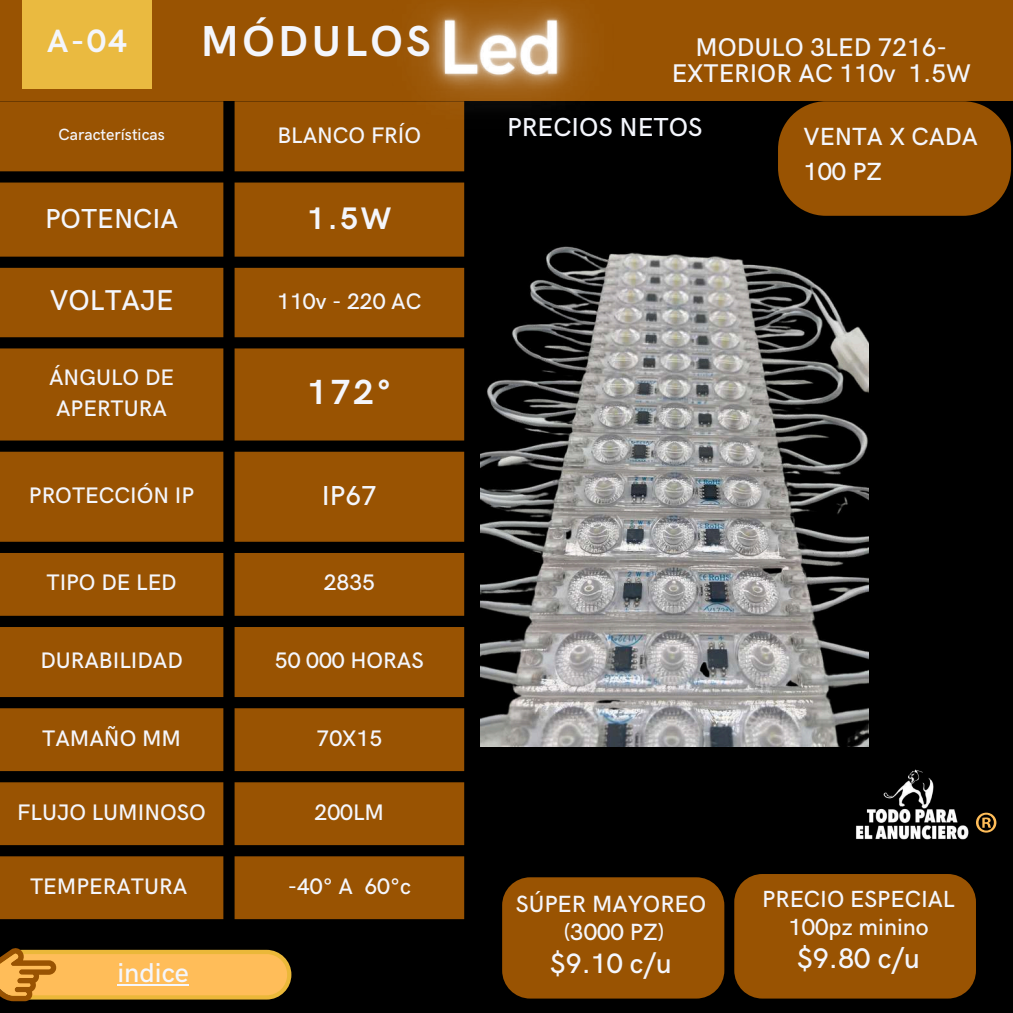
<style>
.page{position:relative;width:1013px;height:1013px;background:#fff}
.page>*{position:absolute;margin:0;border:0;box-sizing:border-box;transform-origin:0 0}
.t1{font:700 43.38px "HK Grotesk";letter-spacing:.08em;color:#f4f6fc}
.t2{font:700 35px "HK Grotesk";color:#f4f6fc}
.t3{font:700 32.38px "HK Grotesk";color:#f4f6fc}
.t4{font:700 31.25px "HK Grotesk";color:#f4f6fc}
.t5{font:500 28.75px "HK Grotesk";color:#f4f6fc}
.t6{font:500 28.38px "HK Grotesk";color:#f4f6fc}
.t7{font:500 28.12px "HK Grotesk";color:#f4f6fc}
.t8{font:500 27.5px "HK Grotesk";color:#f4f6fc}
.t9{font:500 27.38px "HK Grotesk";color:#f4f6fc}
.t10{font:500 26px "HK Grotesk";color:#f4f6fc}
.t11{font:500 25.62px/25.2px "HK Grotesk";color:#f4f6fc;text-align:center}
.t12{font:500 24.88px/34.8px "HK Grotesk";color:#f4f6fc}
.t13{font:500 23.5px/28.1px "HK Grotesk";color:#f4f6fc;text-align:center}
.t14{font:500 23.38px/28.1px "HK Grotesk";color:#f4f6fc;text-align:center}
.t15{font:500 22.5px/31px "HK Grotesk";color:#f4f6fc;text-align:center}
.t16{font:500 16.25px "HK Grotesk";color:#f4f6fc}
</style>
<div class="page">
<div style="left:0;top:0;width:1012px;height:1012px;background:#000"></div>
<div style="left:778px;top:101px;width:233px;height:115px;background:#995302;border-radius:48px"></div>
<svg style="left:0;top:101px;width:464px;height:818px;fill:#995302"></svg>
<div style="left:0;top:0;width:1012px;height:101px;background:#995302"></div>
<div style="left:734px;top:874px;width:242px;height:124px;background:#995302"></div>
<div style="left:22px;top:0;width:130px;height:89px;background:#eaba40"></div>
<img style="left:480px;top:246px;width:388px;height:500px">
<img style="left:335px;top:5px;width:248px;height:195px">
<div style="left:502px;top:877px;width:222px;height:121px;background:#995302;border-radius:28px"></div>
<svg style="left:0;top:948px;width:291px;height:53px"></svg>
<hr style="left:117px;top:983px;width:72px;height:2px;background:#f4f6fc">
<svg style="left:976px;top:812px;width:20px;height:20px"></svg>
<img style="left:856px;top:769px;width:113px;height:71px">
<h1 class="t1" style="left:201px;top:17px;width:231px">MÓDULOS</h1>
<h3 class="t3" style="left:47px;top:23px;width:82px">A-04</h3>
<p class="t11" style="left:671px;top:36px;width:301px">MODULO 3LED 7216-<br>EXTERIOR AC 110v 1.5W</p>
<p class="t16" style="left:58px;top:125px;width:108px">Características</p>
<p class="t15" style="left:277px;top:120px;width:145px">BLANCO FRÍO</p>
<p class="t8" style="left:45px;top:203px;width:135px">POTENCIA</p>
<h3 class="t4" style="left:307px;top:201px;width:86px">1.5W</h3>
<p class="t5" style="left:50px;top:284px;width:125px">VOLTAJE</p>
<p class="t15" style="left:277px;top:287px;width:146px">110v - 220 AC</p>
<p class="t15" style="left:49px;top:363px;width:126px">ÁNGULO DE<br>APERTURA</p>
<h2 class="t2" style="left:307px;top:372px;width:86px">172°</h2>
<p class="t15" style="left:29px;top:481px;width:167px">PROTECCIÓN IP</p>
<p class="t8" style="left:322px;top:480px;width:56px">IP67</p>
<p class="t15" style="left:46px;top:568px;width:132px">TIPO DE LED</p>
<p class="t15" style="left:324px;top:568px;width:53px">2835</p>
<p class="t15" style="left:40px;top:646px;width:144px">DURABILIDAD</p>
<p class="t15" style="left:275px;top:646px;width:150px">50 000 HORAS</p>
<p class="t15" style="left:42px;top:723px;width:140px">TAMAÑO MM</p>
<p class="t15" style="left:316px;top:723px;width:67px">70X15</p>
<p class="t15" style="left:17px;top:797px;width:190px">FLUJO LUMINOSO</p>
<p class="t15" style="left:314px;top:797px;width:71px">200LM</p>
<p class="t15" style="left:30px;top:871px;width:159px">TEMPERATURA</p>
<p class="t15" style="left:288px;top:871px;width:125px">-40° A 60°c</p>
<p class="t9" style="left:117px;top:957px;width:73px">indice</p>
<p class="t10" style="left:507px;top:113px;width:197px">PRECIOS NETOS</p>
<p class="t12" style="left:803px;top:120px;width:176px">VENTA X CADA<br>100 PZ</p>
<p class="t13" style="left:516px;top:890px;width:192px">SÚPER MAYOREO (3000 PZ)</p>
<p class="t7" style="left:550px;top:947px;width:123px">$9.10 c/u</p>
<p class="t14" style="left:762px;top:885px;width:194px">PRECIO ESPECIAL<br>100pz minino</p>
<p class="t6" style="left:797px;top:942px;width:124px">$9.80 c/u</p>
</div>
